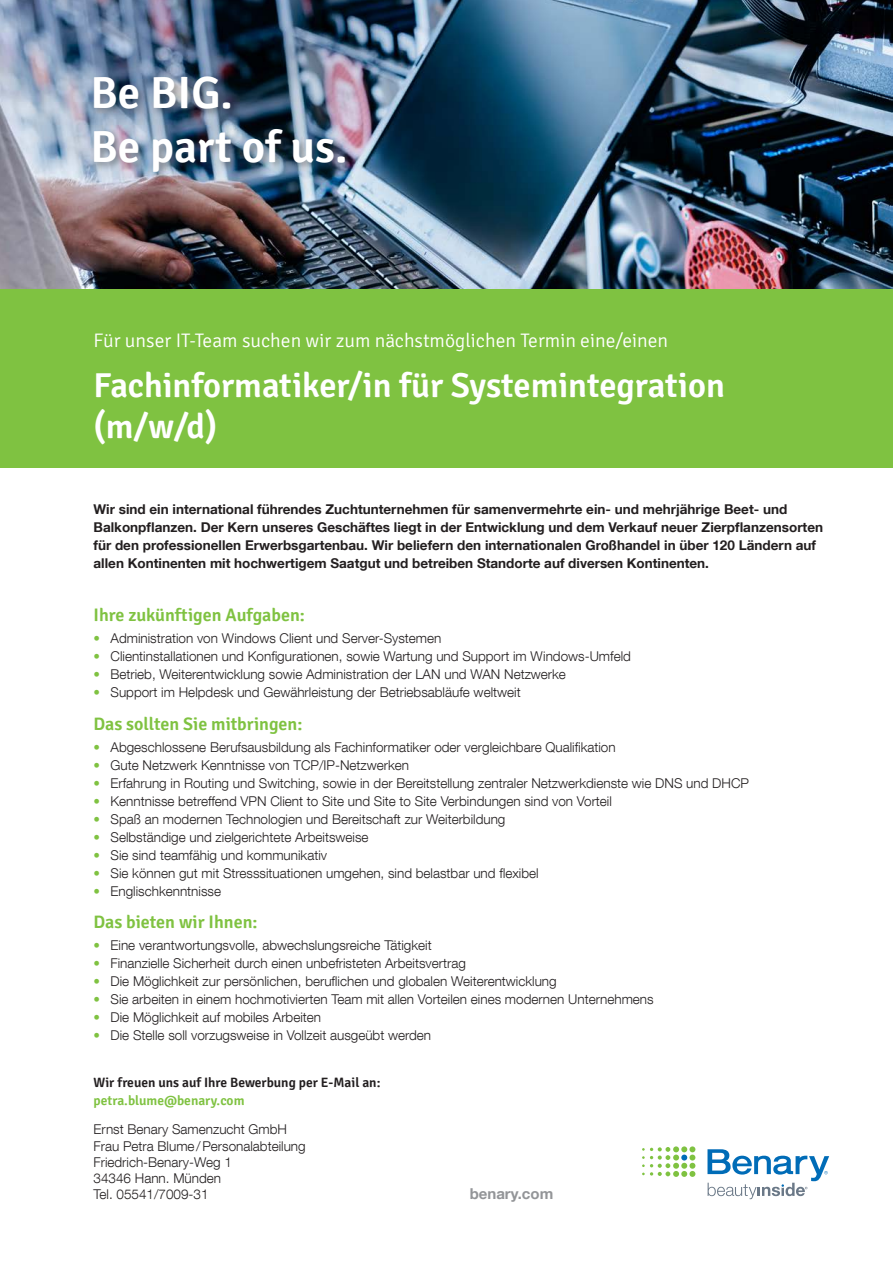
<style>
.page{position:relative;width:893px;height:1263px;background:#fff}
.page>*{position:absolute;margin:0;border:0;box-sizing:border-box;transform-origin:0 0}
.t1{font:600 45px "Signika";color:#fff}
.t2{font:600 34.5px/41.4px "Signika";color:#fff}
.t3{font:300 19.5px "Signika";color:#fff}
.t4{font:600 18px "Signika";color:#7fc241}
.t5{font:700 15px "Helvetica Neue LT Com";color:#939598}
.t6{font:300 13.5px "Helvetica Neue LT Com";color:#231f20}
.Fließtext_Signika{font:700 13.5px/18px "Helvetica Neue LT Com";color:#231f20}
.t7{font:600 13.5px/18px "Signika";color:#231f20}
.s1{font-weight:700;color:#7fc241}
.s2{color:#7fc241}
</style>
<div class="page">
<svg style="left:642px;top:1146px;width:53px;height:31px"></svg>
<svg style="left:707px;top:1149px;width:122px;height:50px"></svg>
<img style="left:0;top:0;width:893px;height:289px">
<div style="left:0;top:289px;width:893px;height:179px;background:#7fc241"></div>
<div style="left:90px;top:73px;width:265px;height:109px;background:#231f20;opacity:.45"></div>
<p class="t1" style="left:90px;top:67px;width:144px">Be BIG.</p>
<p class="t1" style="left:90px;top:121px;width:259px">Be part of us.</p>
<p class="t3" style="left:94px;top:330px;width:576px">Für unser IT-Team suchen wir zum nächstmöglichen Termin eine/einen</p>
<p class="t2" style="left:94px;top:365px;width:633px">Fachinformatiker/in für Systemintegration (m/w/d)</p>
<p class="Fließtext_Signika" style="left:94px;top:499px;width:731px">Wir sind ein international führendes Zuchtunternehmen für samenvermehrte ein- und mehrjährige Beet- und Balkonpflanzen. Der Kern unseres Geschäftes liegt in der Entwicklung und dem Verkauf neuer Zierpflanzensorten für den professionellen Erwerbsgartenbau. Wir beliefern den internationalen Großhandel in über 120 Ländern auf allen Kontinenten mit hochwertigem Saatgut und betreiben Standorte auf diversen Kontinenten.</p>
<p class="t4" style="left:94px;top:604px;width:213px">Ihre zukünftigen Aufgaben:</p>
<p class="t6" style="left:94px;top:630px;width:349px"><span class="s1">•</span> Administration von Windows Client und Server-Systemen</p>
<p class="t6" style="left:94px;top:648px;width:539px"><span class="s1">•</span> Clientinstallationen und Konfigurationen, sowie Wartung und Support im Windows-Umfeld</p>
<p class="t6" style="left:94px;top:666px;width:474px"><span class="s1">•</span> Betrieb, Weiterentwicklung sowie Administration der LAN und WAN Netzwerke</p>
<p class="t6" style="left:94px;top:684px;width:429px"><span class="s1">•</span> Support im Helpdesk und Gewährleistung der Betriebsabläufe weltweit</p>
<p class="t4" style="left:94px;top:713px;width:210px">Das sollten Sie mitbringen:</p>
<p class="t6" style="left:94px;top:739px;width:524px"><span class="s1">•</span> Abgeschlossene Berufsausbildung als Fachinformatiker oder vergleichbare Qualifikation</p>
<p class="t6" style="left:94px;top:757px;width:317px"><span class="s1">•</span> Gute Netzwerk Kenntnisse von TCP/IP-Netzwerken</p>
<p class="t6" style="left:94px;top:775px;width:657px"><span class="s1">•</span> Erfahrung in Routing und Switching, sowie in der Bereitstellung zentraler Netzwerkdienste wie DNS und DHCP</p>
<p class="t6" style="left:94px;top:793px;width:520px"><span class="s1">•</span> Kenntnisse betreffend VPN Client to Site und Site to Site Verbindungen sind von Vorteil</p>
<p class="t6" style="left:94px;top:811px;width:413px"><span class="s1">•</span> Spaß an modernen Technologien und Bereitschaft zur Weiterbildung</p>
<p class="t6" style="left:94px;top:829px;width:277px"><span class="s1">•</span> Selbständige und zielgerichtete Arbeitsweise</p>
<p class="t6" style="left:94px;top:847px;width:235px"><span class="s1">•</span> Sie sind teamfähig und kommunikativ</p>
<p class="t6" style="left:94px;top:865px;width:447px"><span class="s1">•</span> Sie können gut mit Stresssituationen umgehen, sind belastbar und flexibel</p>
<p class="t6" style="left:94px;top:883px;width:129px"><span class="s1">•</span> Englischkenntnisse</p>
<p class="t4" style="left:94px;top:911px;width:166px">Das bieten wir Ihnen:</p>
<p class="t6" style="left:94px;top:937px;width:340px"><span class="s1">•</span> Eine verantwortungsvolle, abwechslungsreiche Tätigkeit</p>
<p class="t6" style="left:94px;top:955px;width:374px"><span class="s1">•</span> Finanzielle Sicherheit durch einen unbefristeten Arbeitsvertrag</p>
<p class="t6" style="left:94px;top:973px;width:465px"><span class="s1">•</span> Die Möglichkeit zur persönlichen, beruflichen und globalen Weiterentwicklung</p>
<p class="t6" style="left:94px;top:991px;width:562px"><span class="s1">•</span> Sie arbeiten in einem hochmotivierten Team mit allen Vorteilen eines modernen Unternehmens</p>
<p class="t6" style="left:94px;top:1009px;width:229px"><span class="s1">•</span> Die Möglichkeit auf mobiles Arbeiten</p>
<p class="t6" style="left:94px;top:1027px;width:339px"><span class="s1">•</span> Die Stelle soll vorzugsweise in Vollzeit ausgeübt werden</p>
<p class="t7" style="left:94px;top:1074px;width:288px">Wir freuen uns auf Ihre Bewerbung per E-Mail an: <span class="s2">petra.blume@benary.com</span></p>
<p class="t6" style="left:94px;top:1121px;width:195px">Ernst Benary Samenzucht GmbH</p>
<p class="t6" style="left:94px;top:1137px;width:214px">Frau Petra Blume/Personalabteilung</p>
<p class="t6" style="left:94px;top:1154px;width:140px">Friedrich-Benary-Weg 1</p>
<p class="t6" style="left:94px;top:1170px;width:129px">34346 Hann. Münden</p>
<p class="t6" style="left:94px;top:1186px;width:117px">Tel. 05541/7009-31</p>
<p class="t5" style="left:470px;top:1184px;width:85px">benary.com</p>
</div>
